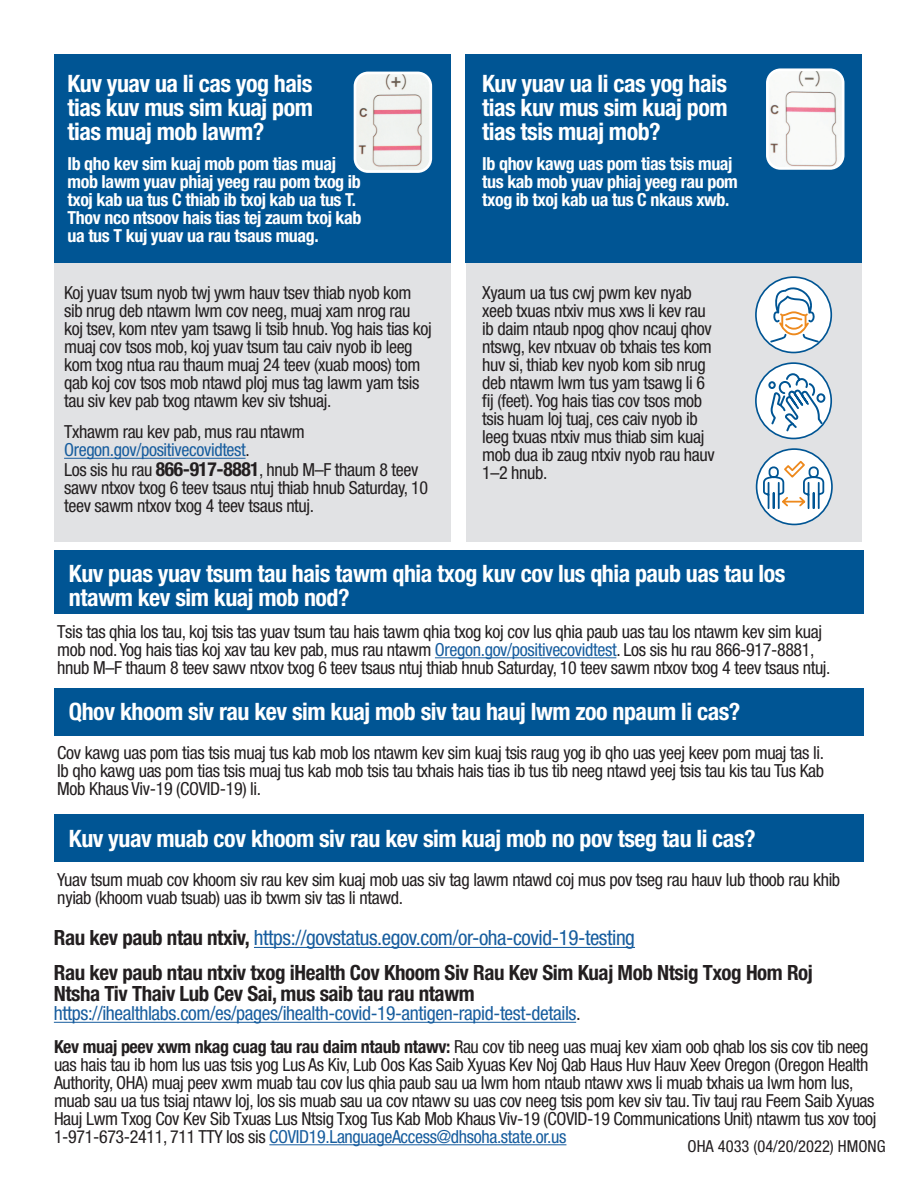
<style>
.page{position:relative;width:918px;height:1188px;background:#fff}
.page>*{position:absolute;margin:0;border:0;box-sizing:border-box;transform-origin:0 0}
.t1{font:700 condensed 24px/24px "Helvetica Neue LT Std";letter-spacing:-.02em;color:#fff;text-align:justify}
.body{font:700 condensed 21px/21px "Helvetica Neue LT Std";letter-spacing:-.02em;color:#231f20}
.body-2{font:condensed 21px "Helvetica Neue LT Std";letter-spacing:-.02em;color:#175d9e}
.body-3{font:condensed 19.5px "Helvetica Neue LT Std";letter-spacing:-.02em;color:#175d9e}
.body-4{font:condensed 18px/18px "Helvetica Neue LT Std";letter-spacing:-.02em;color:#231f20}
.t2{font:700 condensed 18px/18px "Helvetica Neue LT Std";letter-spacing:-.02em;color:#fff}
.t3{font:condensed 16.5px "Helvetica Neue LT Std";color:#231f20}
.s1{color:#175d9e}
.s2{font-weight:700;font-size:19.5px}
.s3{font-weight:700;color:#231f20}
.s4{color:#231f20}
.s5{font-weight:700}
</style>
<div class="page">
<div style="left:54px;top:246px;width:396px;height:296px;background:#e1e2e4"></div>
<div style="left:54px;top:54px;width:396px;height:209px;background:#005594"></div>
<img style="left:358px;top:73px;width:73px;height:96px">
<div style="left:354px;top:72px;width:78px;height:101px;border:3px solid #fff;border-radius:13px"></div>
<div style="left:466px;top:246px;width:396px;height:296px;background:#e1e2e4"></div>
<hr style="left:64px;top:458px;width:182px;height:1px;background:#175d9e">
<div style="left:465px;top:54px;width:397px;height:209px;background:#005594"></div>
<img style="left:770px;top:72px;width:70px;height:94px">
<div style="left:766px;top:68px;width:78px;height:102px;border:3px solid #fff;border-radius:13px"></div>
<div style="left:757px;top:449px;width:75px;height:75px;background:#fff;border-radius:50%"></div>
<div style="left:756px;top:448px;width:77px;height:77px;border:2px solid #005594;border-radius:50%"></div>
<div style="left:756px;top:363px;width:75px;height:75px;background:#fff;border-radius:50%"></div>
<div style="left:755px;top:362px;width:77px;height:77px;border:2px solid #005594;border-radius:50%"></div>
<div style="left:756px;top:277px;width:75px;height:76px;background:#fff;border-radius:50%"></div>
<div style="left:755px;top:276px;width:77px;height:77px;border:2px solid #005594;border-radius:50%"></div>
<svg style="left:767px;top:372px;width:59px;height:61px"></svg>
<svg style="left:762px;top:459px;width:63px;height:51px"></svg>
<svg style="left:770px;top:287px;width:49px;height:56px"></svg>
<div style="left:54px;top:550px;width:810px;height:64px;background:#005594"></div>
<div style="left:54px;top:688px;width:810px;height:47px;background:#005594"></div>
<div style="left:54px;top:814px;width:810px;height:48px;background:#005594"></div>
<hr style="left:435px;top:657px;width:181px;height:1px;background:#175d9e">
<hr style="left:254px;top:947px;width:381px;height:1px;background:#175d9e">
<hr style="left:54px;top:1022px;width:522px;height:1px;background:#175d9e">
<hr style="left:269px;top:1144px;width:297px;height:1px;background:#175d9e">
<h3 class="t1" style="left:67px;top:71px;width:247px">Kuv yuav ua li cas yog hais tias kuv mus sim kuaj pom tias muaj mob lawm?</h3>
<h3 class="t2" style="left:67px;top:154px;width:296px">Ib qho kev sim kuaj mob pom tias muaj mob lawm yuav phiaj yeeg rau pom txog ib txoj kab ua tus C thiab ib txoj kab ua tus T.<br>Thov nco ntsoov hais tias tej zaum txoj kab ua tus T kuj yuav ua rau tsaus muag.</h3>
<p class="body-4" style="left:64px;top:283px;width:369px">Koj yuav tsum nyob twj ywm hauv tsev thiab nyob kom sib nrug deb ntawm lwm cov neeg, muaj xam nrog rau koj tsev, kom ntev yam tsawg li tsib hnub. Yog hais tias koj muaj cov tsos mob, koj yuav tsum tau caiv nyob ib leeg kom txog ntua rau thaum muaj 24 teev (xuab moos) tom qab koj cov tsos mob ntawd ploj mus tag lawm yam tsis tau siv kev pab txog ntawm kev siv tshuaj.</p>
<p class="body-4" style="left:64px;top:423px;width:242px">Txhawm rau kev pab, mus rau ntawm<br><span class="s1">Oregon.gov/positivecovidtest</span>.</p>
<p class="body-4" style="left:64px;top:460px;width:366px">Los sis hu rau <span class="s2">866-917-8881</span>, hnub M–F thaum 8 teev sawv ntxov txog 6 teev tsaus ntuj thiab hnub Saturday, 10 teev sawm ntxov txog 4 teev tsaus ntuj.</p>
<h3 class="t1" style="left:482px;top:71px;width:247px">Kuv yuav ua li cas yog hais tias kuv mus sim kuaj pom tias tsis muaj mob?</h3>
<h3 class="t2" style="left:482px;top:154px;width:257px">Ib qhov kawg uas pom tias tsis muaj tus kab mob yuav phiaj yeeg rau pom txog ib txoj kab ua tus C nkaus xwb.</h3>
<p class="body-4" style="left:482px;top:283px;width:234px">Xyaum ua tus cwj pwm kev nyab xeeb txuas ntxiv mus xws li kev rau ib daim ntaub npog qhov ncauj qhov ntswg, kev ntxuav ob txhais tes kom huv si, thiab kev nyob kom sib nrug deb ntawm lwm tus yam tsawg li 6 fij (feet). Yog hais tias cov tsos mob tsis huam loj tuaj, ces caiv nyob ib leeg txuas ntxiv mus thiab sim kuaj mob dua ib zaug ntxiv nyob rau hauv<br>1–2 hnub.</p>
<h3 class="t1" style="left:69px;top:561px;width:718px">Kuv puas yuav tsum tau hais tawm qhia txog kuv cov lus qhia paub uas tau los ntawm kev sim kuaj mob nod?</h3>
<p class="body-4" style="left:57px;top:623px;width:775px">Tsis tas qhia los tau, koj tsis tas yuav tsum tau hais tawm qhia txog koj cov lus qhia paub uas tau los ntawm kev sim kuaj mob nod. Yog hais tias koj xav tau kev pab, mus rau ntawm <span class="s1">Oregon.gov/positivecovidtest</span>. Los sis hu rau 866-917-8881, hnub M–F thaum 8 teev sawv ntxov txog 6 teev tsaus ntuj thiab hnub Saturday, 10 teev sawm ntxov txog 4 teev tsaus ntuj.</p>
<h3 class="t1" style="left:69px;top:699px;width:673px">Qhov khoom siv rau kev sim kuaj mob siv tau hauj lwm zoo npaum li cas?</h3>
<p class="body-4" style="left:57px;top:744px;width:769px;text-align:justify">Cov kawg uas pom tias tsis muaj tus kab mob los ntawm kev sim kuaj tsis raug yog ib qho uas yeej keev pom muaj tas li.<br>Ib qho kawg uas pom tias tsis muaj tus kab mob tsis tau txhais hais tias ib tus tib neeg ntawd yeej tsis tau kis tau Tus Kab Mob Khaus Viv-19 (COVID-19) li.</p>
<h3 class="t1" style="left:69px;top:827px;width:688px">Kuv yuav muab cov khoom siv rau kev sim kuaj mob no pov tseg tau li cas?</h3>
<p class="body-4" style="left:57px;top:870px;width:785px">Yuav tsum muab cov khoom siv rau kev sim kuaj mob uas siv tag lawm ntawd coj mus pov tseg rau hauv lub thoob rau khib nyiab (khoom vuab tsuab) uas ib txwm siv tas li ntawd.</p>
<p class="body-2" style="left:54px;top:926px;width:583px"><span class="s3">Rau kev paub ntau ntxiv,</span> https://govstatus.egov.com/or-oha-covid-19-testing</p>
<p class="body" style="left:54px;top:962px;width:761px">Rau kev paub ntau ntxiv txog iHealth Cov Khoom Siv Rau Kev Sim Kuaj Mob Ntsig Txog Hom Roj<br>Ntsha Tiv Thaiv Lub Cev Sai, mus saib tau rau ntawm</p>
<p class="body-3" style="left:54px;top:1002px;width:528px">https://ihealthlabs.com/es/pages/ihealth-covid-19-antigen-rapid-test-details<span class="s4">.</span></p>
<p class="body-4" style="left:54px;top:1038px;width:824px"><span class="s5">Kev muaj peev xwm nkag cuag tau rau daim ntaub ntawv:</span> Rau cov tib neeg uas muaj kev xiam oob qhab los sis cov tib neeg uas hais tau ib hom lus uas tsis yog Lus As Kiv, Lub Oos Kas Saib Xyuas Kev Noj Qab Haus Huv Hauv Xeev Oregon (Oregon Health Authority, OHA) muaj peev xwm muab tau cov lus qhia paub sau ua lwm hom ntaub ntawv xws li muab txhais ua lwm hom lus, muab sau ua tus tsiaj ntawv loj, los sis muab sau ua cov ntawv su uas cov neeg tsis pom kev siv tau. Tiv tauj rau Feem Saib Xyuas Hauj Lwm Txog Cov Kev Sib Txuas Lus Ntsig Txog Tus Kab Mob Khaus Viv-19 (COVID-19 Communications Unit) ntawm tus xov tooj 1-971-673-2411, 711 TTY los sis <span class="s1">COVID19.LanguageAccess@dhsoha.state.or.us</span></p>
<p class="t3" style="left:688px;top:1137px;width:200px">OHA 4033 (04/20/2022) HMONG</p>
</div>
